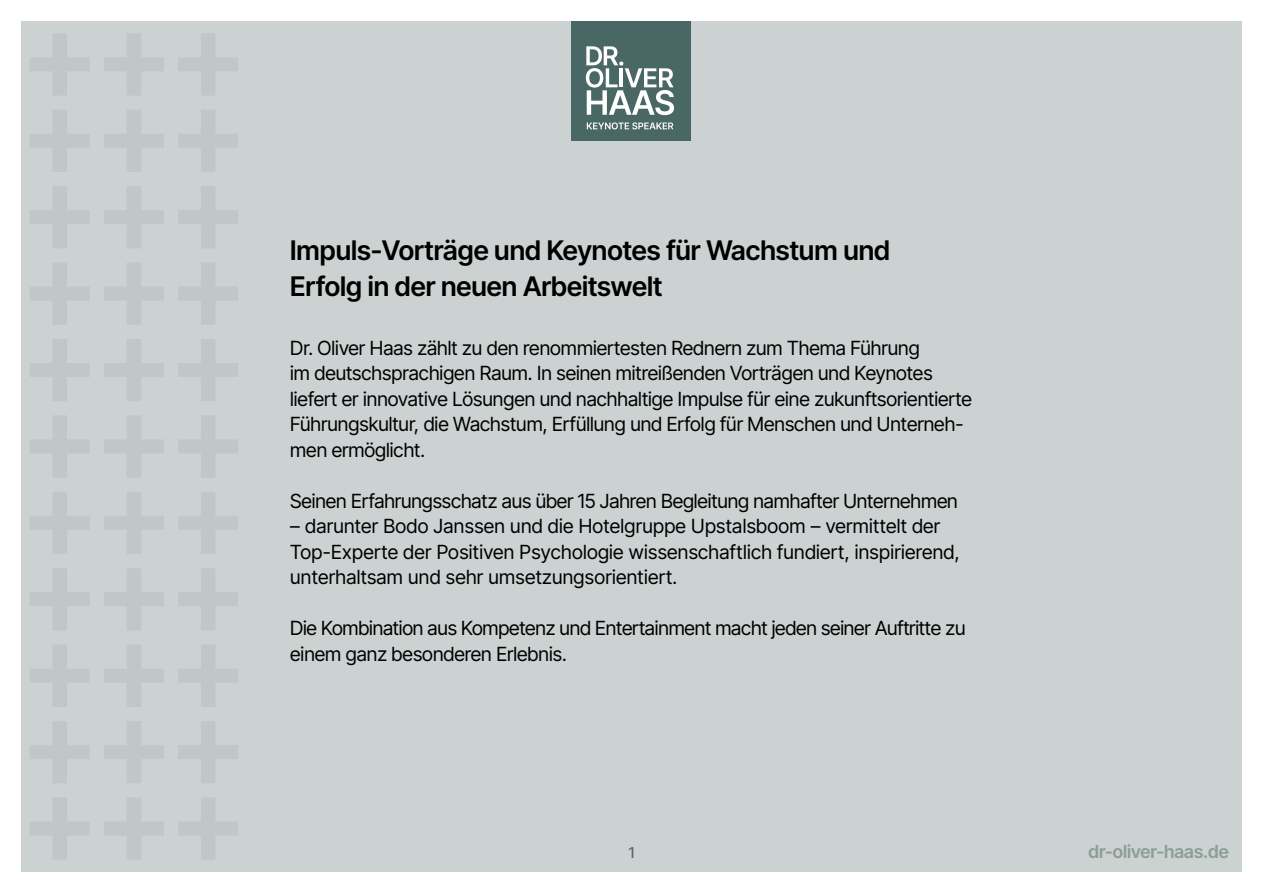
<style>
.page{position:relative;width:1263px;height:893px;background:#fff}
.page>*{position:absolute;margin:0;border:0;box-sizing:border-box;transform-origin:0 0}
.t1{font:600 27px/36px "Inter Tight";color:#000}
.t2{font:19.5px/25.5px "Inter Tight";color:#000}
.t3{font:600 18px "Inter Tight";color:#8d9d98}
.t4{font:500 15px "Inter Tight";color:#556c66}
</style>
<div class="page">
<div style="left:21px;top:21px;width:1221px;height:851px;background:#cbd2d1"></div>
<svg style="left:30px;top:34px;width:59px;height:61px"></svg>
<svg style="left:104px;top:34px;width:60px;height:61px"></svg>
<svg style="left:178px;top:34px;width:60px;height:61px"></svg>
<svg style="left:30px;top:110px;width:59px;height:62px"></svg>
<svg style="left:104px;top:110px;width:60px;height:62px"></svg>
<svg style="left:178px;top:110px;width:60px;height:62px"></svg>
<svg style="left:30px;top:186px;width:59px;height:62px"></svg>
<svg style="left:104px;top:186px;width:60px;height:62px"></svg>
<svg style="left:178px;top:186px;width:60px;height:62px"></svg>
<svg style="left:30px;top:263px;width:59px;height:61px"></svg>
<svg style="left:104px;top:263px;width:60px;height:61px"></svg>
<svg style="left:178px;top:263px;width:60px;height:61px"></svg>
<svg style="left:30px;top:339px;width:59px;height:62px"></svg>
<svg style="left:104px;top:339px;width:60px;height:62px"></svg>
<svg style="left:178px;top:339px;width:60px;height:62px"></svg>
<svg style="left:30px;top:416px;width:59px;height:61px"></svg>
<svg style="left:104px;top:416px;width:60px;height:61px"></svg>
<svg style="left:178px;top:416px;width:60px;height:61px"></svg>
<svg style="left:30px;top:492px;width:59px;height:62px"></svg>
<svg style="left:104px;top:492px;width:60px;height:62px"></svg>
<svg style="left:178px;top:492px;width:60px;height:62px"></svg>
<svg style="left:30px;top:569px;width:59px;height:61px"></svg>
<svg style="left:104px;top:569px;width:60px;height:61px"></svg>
<svg style="left:178px;top:569px;width:60px;height:61px"></svg>
<svg style="left:30px;top:645px;width:59px;height:62px"></svg>
<svg style="left:104px;top:645px;width:60px;height:62px"></svg>
<svg style="left:178px;top:645px;width:60px;height:62px"></svg>
<svg style="left:30px;top:721px;width:59px;height:62px"></svg>
<svg style="left:104px;top:721px;width:60px;height:62px"></svg>
<svg style="left:178px;top:721px;width:60px;height:62px"></svg>
<svg style="left:30px;top:798px;width:59px;height:61px"></svg>
<svg style="left:104px;top:798px;width:60px;height:61px"></svg>
<svg style="left:178px;top:798px;width:60px;height:61px"></svg>
<div style="left:572px;top:21px;width:119px;height:119px;background:#496764"></div>
<svg style="left:586px;top:46px;width:88px;height:69px"></svg>
<svg style="left:587px;top:122px;width:86px;height:7px"></svg>
<h1 class="t1" style="left:290px;top:232px;width:601px">Impuls-Vorträge und Keynotes für Wachstum und<br>Erfolg in der neuen Arbeitswelt</h1>
<p class="t2" style="left:290px;top:334px;width:683px">Dr. Oliver Haas zählt zu den renommiertesten Rednern zum Thema Führung<br>im deutschsprachigen Raum. In seinen mitreißenden Vorträgen und Keynotes liefert er innovative Lösungen und nachhaltige Impulse für eine zukunftsorientierte Führungskultur, die Wachstum, Erfüllung und Erfolg für Menschen und Unterneh&shy;men ermöglicht.</p>
<p class="t2" style="left:290px;top:487px;width:669px">Seinen Erfahrungsschatz aus über 15 Jahren Begleitung namhafter Unternehmen</p>
<p class="t2" style="left:290px;top:513px;width:671px">– darunter Bodo Janssen und die Hotelgruppe Upstalsboom – vermittelt der<br>Top-Experte der Positiven Psychologie wissenschaftlich fundiert, inspirierend, unterhaltsam und sehr umsetzungsorientiert.</p>
<p class="t2" style="left:290px;top:615px;width:677px">Die Kombination aus Kompetenz und Entertainment macht jeden seiner Auftritte zu einem ganz besonderen Erlebnis.</p>
<p class="t4" style="left:629px;top:841px;width:7px">1</p>
<p class="t3" style="left:1088px;top:839px;width:142px">dr-oliver-haas.de</p>
</div>
